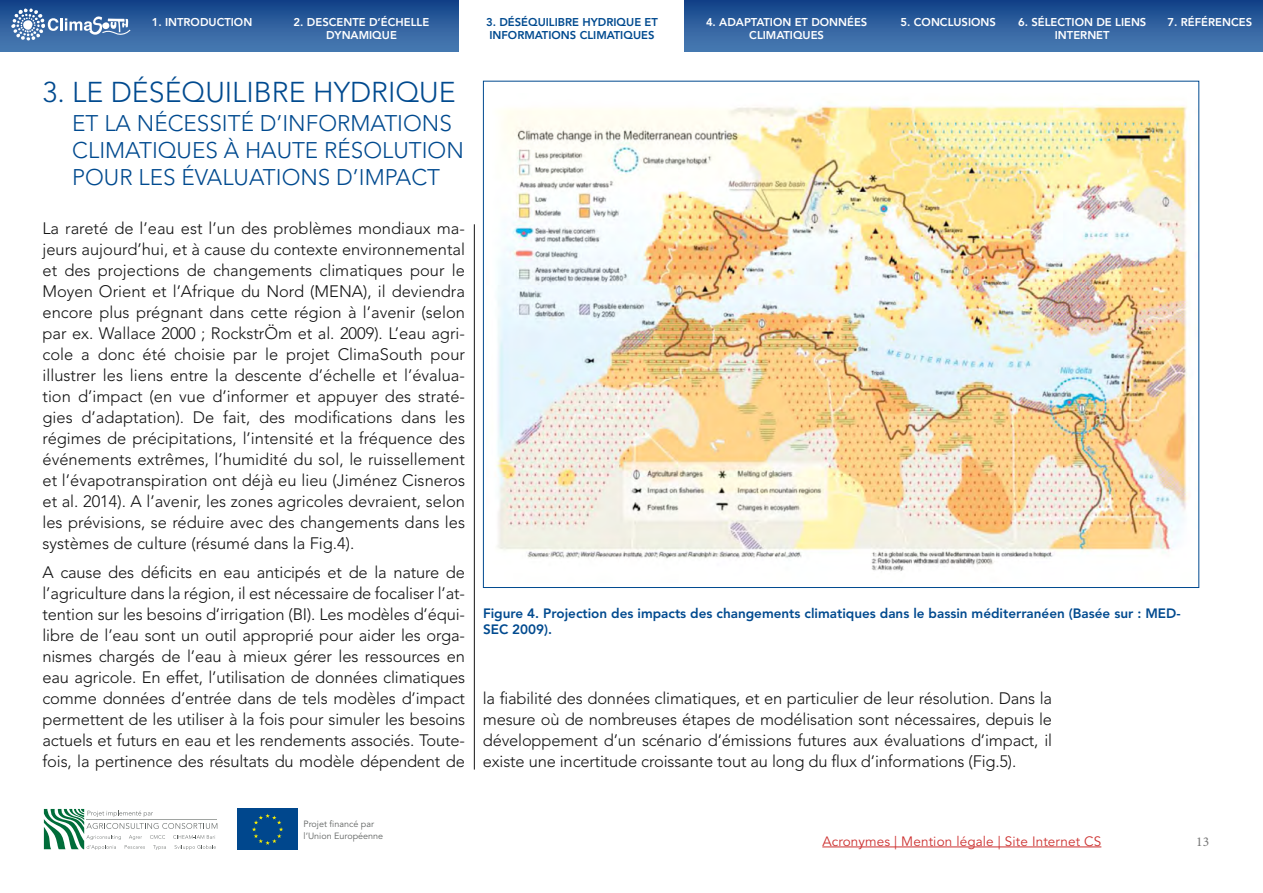
<style>
.page{position:relative;width:1263px;height:893px;background:#fff}
.page>*{position:absolute;margin:0;border:0;box-sizing:border-box;transform-origin:0 0}
.t1{font:300 28.5px "Avenir LT Std";color:#004a8f}
.t2{font:300 22.5px "Avenir LT Std";color:#004a8f}
.t3{font:300 16.5px/21px "Avenir LT Std";letter-spacing:-.01em;color:#121212;text-align:justify}
.t4{font:800 13.5px/16.5px "Avenir LT Std";color:#004a8f}
.t5{font:13.5px "Avenir LT Std";letter-spacing:.01em;color:#cd3231}
.t6{font:13.5px "Minion Pro";color:#777}
.t7{font:700 13.2px "Helvetica Neue";color:#888a8a}
.t8{font:800 11.25px/13.5px "Avenir LT Std";color:#fff;text-align:center}
.t9{font:800 11.25px/13.5px "Avenir LT Std";color:#004a8f;text-align:center}
.t10{font:9px/11.4px "Avenir LT Std";color:#606362}
</style>
<div class="page">
<svg style="left:44px;top:809px;width:173px;height:41px"></svg>
<div style="left:237px;top:809px;width:61px;height:41px;background:#00478d"></div>
<svg style="left:252px;top:814px;width:31px;height:31px"></svg>
<img style="left:496px;top:102px;width:693px;height:469px">
<hr style="left:474px;top:224px;width:1px;height:546px;background:#121212">
<div style="left:0;top:0;width:140px;height:51px;background:linear-gradient(to bottom,#124289,#4c7db4)"></div>
<svg style="left:10px;top:8px;width:121px;height:33px;background:#5d83b3"></svg>
<div style="left:140px;top:0;width:124px;height:51px;background:linear-gradient(to bottom,#124289,#4c7db4)"></div>
<div style="left:264px;top:0;width:195px;height:51px;background:linear-gradient(to bottom,#124289,#4c7db4)"></div>
<div style="left:685px;top:0;width:204px;height:51px;background:linear-gradient(to bottom,#124289,#4c7db4)"></div>
<div style="left:889px;top:0;width:119px;height:51px;background:linear-gradient(to bottom,#124289,#4c7db4)"></div>
<div style="left:1008px;top:0;width:149px;height:51px;background:linear-gradient(to bottom,#124289,#4c7db4)"></div>
<div style="left:1157px;top:0;width:106px;height:51px;background:linear-gradient(to bottom,#124289,#4c7db4)"></div>
<hr style="left:822px;top:847px;width:279px;height:1px;background:#cd3231">
<p class="t8" style="left:152px;top:15px;width:102px">1. INTRODUCTION</p>
<p class="t8" style="left:294px;top:15px;width:137px">2. DESCENTE D’ÉCHELLE<br>DYNAMI QUE</p>
<p class="t9" style="left:486px;top:15px;width:173px">3. DÉSÉQUILIBRE HYDRIQUE ET<br>INFORMATIONS CLIMATIQUES</p>
<p class="t8" style="left:706px;top:15px;width:161px">4. ADAPTATION ET DONNÉES<br>CLIMATIQUES</p>
<p class="t8" style="left:900px;top:15px;width:23px">5. CONCLU</p>
<p class="t8" style="left:962px;top:15px;width:36px">SIONS</p>
<p class="t8" style="left:1018px;top:15px;width:128px">6. SÉLECTION DE LIENS<br>INTERNET</p>
<p class="t8" style="left:1167px;top:15px;width:85px">7. RÉFÉRENCES</p>
<h1 class="t1" style="left:43px;top:76px;width:178px">3. Le déséquilibre</h1>
<h1 class="t1" style="left:313px;top:76px;width:17px">hydri</h1>
<h1 class="t1" style="left:395px;top:76px;width:42px">que</h1>
<h2 class="t2" style="left:72px;top:110px;width:109px">et la nécessit</h2>
<h2 class="t2" style="left:241px;top:110px;width:57px">é d’informations</h2>
<h2 class="t2" style="left:43px;top:137px;width:16px">climati</h2>
<h2 class="t2" style="left:158px;top:137px;width:33px">ques</h2>
<h2 class="t2" style="left:224px;top:137px;width:37px">à haute</h2>
<h2 class="t2" style="left:324px;top:137px;width:42px">résolution</h2>
<h2 class="t2" style="left:43px;top:164px;width:19px">pour</h2>
<h2 class="t2" style="left:139px;top:164px;width:13px">les</h2>
<h2 class="t2" style="left:181px;top:164px;width:28px">évaluations</h2>
<h2 class="t2" style="left:336px;top:164px;width:37px">d’impact</h2>
<p class="t3" style="left:43px;top:217px;width:424px">La rareté de l’eau est l’un des problèmes mondiaux ma&shy;jeurs aujourd’hui, et à cause du contexte environnemental et des projections de changements climatiques pour le Moyen Orient et l’Afrique du Nord (MENA), il deviendra encore plus prégnant dans cette région à l’avenir (selon par ex. Wallace 2000 ; RockstrÖm et al. 2009). L’eau agri&shy;cole a donc été choisie par le projet ClimaSouth pour illustrer les liens entre la descente d’échelle et l’évalua&shy;tion d’impact (en vue d’informer et appuyer des straté&shy;gies d’adaptation). De fait, des modifications dans les régimes de précipitations, l’intensité et la fréquence des événements extrêmes, l’humidité du sol, le ruissellement et l’évapotranspiration ont déjà eu lieu (Jiménez Cisneros et al. 2014). A l’avenir, les zones agricoles devraient, selon les prévisions, se réduire avec des changements dans les systèmes de culture (résumé dans la Fig.4).</p>
<p class="t3" style="left:43px;top:562px;width:424px">A cause des déficits en eau anticipés et de la nature de l’agriculture dans la région, il est nécessaire de focaliser l’at&shy;tention sur les besoins d’irrigation (BI). Les modèles d’équi&shy;libre de l’eau sont un outil approprié pour aider les orga&shy;nismes chargés de l’eau à mieux gérer les ressources en eau agricole. En effet, l’utilisation de données climatiques comme données d’entrée dans de tels modèles d’impact permettent de les utiliser à la fois pour simuler les besoins actuels et futurs en eau et les rendements associés. Toute&shy;fois, la pertinence des résultats du modèle dépendent de</p>
<p class="t4" style="left:483px;top:605px;width:699px">FIGURE 4. PROJECTION DES IMPACTS DES CHANGEMENTS CLIMATIQUES DANS LE BASSIN MÉDITERRANÉEN (BASÉE SUR : MED-<br>SEC 2009).</p>
<p class="t3" style="left:483px;top:687px;width:571px">la fiabilité des données climatiques, et en particulier de leur résolution. Dans la mesure où de nombreuses étapes de modélisation sont nécessaires, depuis le développement d’un scénario d’émissions futures aux évaluations d’impact, il existe une incertitude croissante tout au long du flux d’informations (Fig.5).</p>
<p class="t10" style="left:304px;top:819px;width:81px">Projet financé par l’Union Européenne</p>
<p class="t7" style="left:306px;top:819px;width:125px">A project funded by</p>
<p class="t5" style="left:822px;top:833px;width:281px">Acronymes | Mention légale | Site Internet CS</p>
<p class="t6" style="left:1196px;top:832px;width:15px">13</p>
</div>
